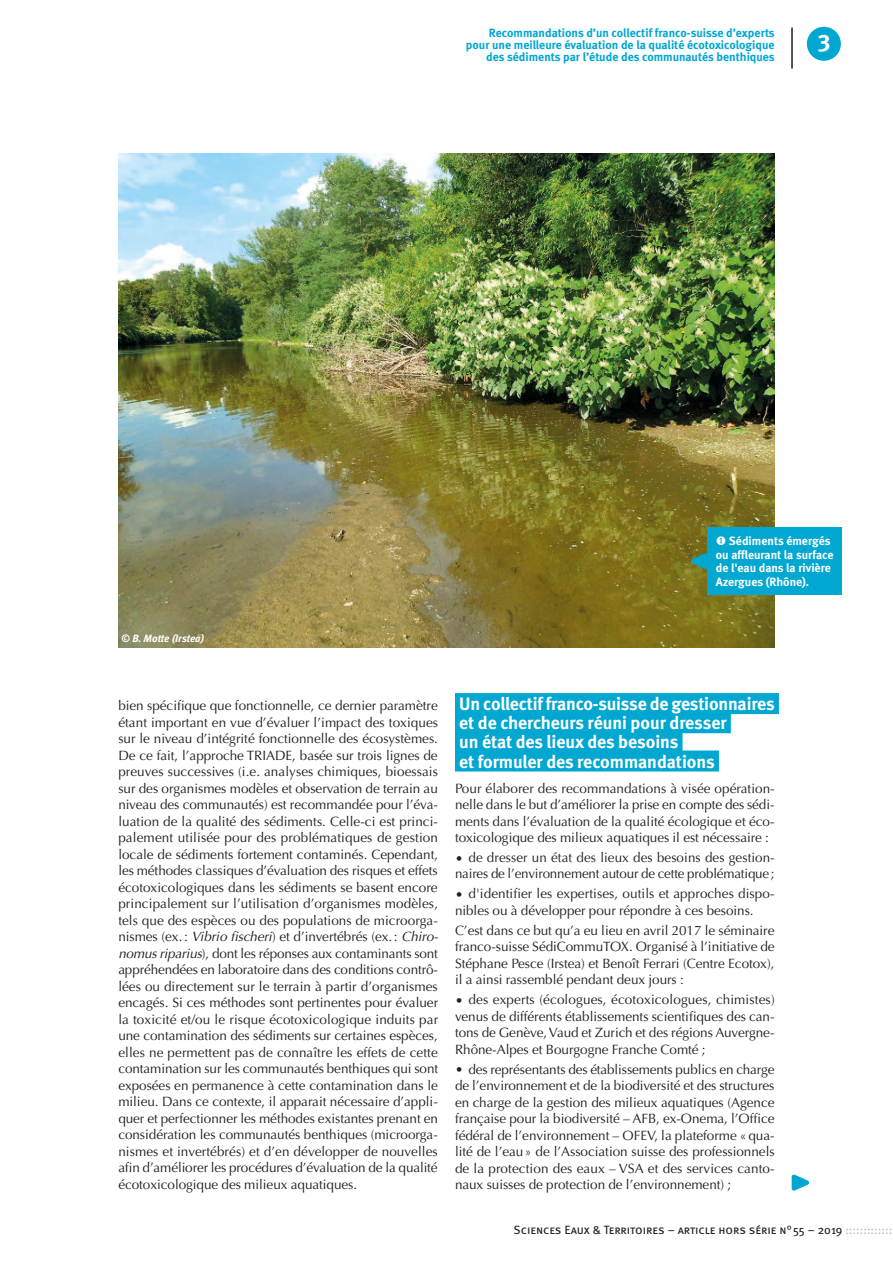
<style>
.page{position:relative;width:893px;height:1263px;background:#fff}
.page>*{position:absolute;margin:0;border:0;box-sizing:border-box;transform-origin:0 0}
.t1{font:24px "Meta Bold Caps Expert";color:#fff}
.H1_bleu{font:18px "Meta Bold LF";letter-spacing:-.005em;color:#fff}
.t2{font:13.5px/16.5px "Optima";letter-spacing:-.005em;color:#231f20;text-align:justify}
.t3{font:700 12px/12px "Meta";color:#00a7d1;text-align:right}
.légende{font:12px/13.5px "Meta Bold LF";color:#fff}
.t4{font:12px "Meta Book Caps";color:#231f20}
.crédit_photo{font:italic 10.5px "Meta Bold LF";letter-spacing:-.005em;color:#fff}
.s1{font-style:italic}
.s2{color:#bcbdc0}
</style>
<div class="page">
<div style="left:455px;top:693px;width:324px;height:21px;background:#00a7d1"></div>
<div style="left:455px;top:712px;width:276px;height:21px;background:#00a7d1"></div>
<div style="left:455px;top:731px;width:227px;height:21px;background:#00a7d1"></div>
<div style="left:455px;top:750px;width:264px;height:21px;background:#00a7d1"></div>
<svg style="left:791px;top:1174px;width:19px;height:17px"></svg>
<img style="left:118px;top:153px;width:657px;height:494px">
<div style="left:707px;top:528px;width:135px;height:67px;background:#00a7d1"></div>
<svg style="left:682px;top:549px;width:25px;height:25px"></svg>
<div style="left:807px;top:27px;width:34px;height:34px;background:#00a7d1;border-radius:50%"></div>
<hr style="left:792px;top:28px;width:1px;height:40px;background:#231f20">
<p class="t3" style="left:466px;top:27px;width:310px">Recommandations d’un collectif franco-suisse d’experts pour une meilleure évaluation de la qualité écotoxicologique des sédiments par l’étude des communautés benthiques</p>
<p class="t1" style="left:818px;top:28px;width:14px">3</p>
<p class="crédit_photo" style="left:121px;top:632px;width:84px">© B. Motte (Irstea)</p>
<p class="légende" style="left:716px;top:534px;width:119px">◆ Sédiments émergés ou affleurant la surface de l'eau dans la rivière<br>Azergues (Rhône).</p>
<p class="t2" style="left:118px;top:698px;width:321px">bien spécifique que fonctionnelle, ce dernier paramètre étant important en vue d’évaluer l’impact des toxiques sur le niveau d’intégrité fonctionnelle des écosystèmes.<br>De ce fait, l’approche TRIADE, basée sur trois lignes de preuves successives (i.e. analyses chimiques, bioessais sur des organismes modèles et observation de terrain au niveau des communautés) est recommandée pour l’éva&shy;luation de la qualité des sédiments. Celle-ci est princi&shy;palement utilisée pour des problématiques de gestion locale de sédiments fortement contaminés. Cependant, les méthodes classiques d’évaluation des risques et effets écotoxicologiques dans les sédiments se basent encore principalement sur l’utilisation d’organismes modèles, tels que des espèces ou des populations de microorga&shy;nismes (ex.: <span class="s1">Vibrio fischeri</span>) et d’invertébrés (ex.: <span class="s1">Chiro&shy;nomus riparius</span>), dont les réponses aux contaminants sont appréhendées en laboratoire dans des conditions contrô&shy;lées ou directement sur le terrain à partir d’organismes encagés. Si ces méthodes sont pertinentes pour évaluer la toxicité et/ou le risque écotoxicologique induits par une contamination des sédiments sur certaines espèces, elles ne permettent pas de connaître les effets de cette contamination sur les communautés benthiques qui sont exposées en permanence à cette contamination dans le milieu. Dans ce contexte, il apparait nécessaire d’appli&shy;quer et perfectionner les méthodes existantes prenant en considération les communautés benthiques (microorga&shy;nismes et invertébrés) et d’en développer de nouvelles afin d’améliorer les procédures d’évaluation de la qualité écotoxicologique des milieux aquatiques.</p>
<p class="H1_bleu" style="left:459px;top:693px;width:317px">Un collectif franco-suisse de gestionnaires</p>
<p class="H1_bleu" style="left:459px;top:712px;width:269px">et de chercheurs réuni pour dresser</p>
<p class="H1_bleu" style="left:459px;top:731px;width:221px">un état des lieux des besoins</p>
<p class="H1_bleu" style="left:459px;top:750px;width:257px">et formuler des recommandations</p>
<p class="t2" style="left:455px;top:780px;width:321px">Pour élaborer des recommandations à visée opération&shy;nelle dans le but d’améliorer la prise en compte des sédi&shy;ments dans l’évaluation de la qualité écologique et éco&shy;toxicologique des milieux aquatiques il est nécessaire :</p>
<p class="t2" style="left:455px;top:849px;width:321px">• de dresser un état des lieux des besoins des gestion&shy;naires de l’environnement autour de cette problématique;</p>
<p class="t2" style="left:455px;top:886px;width:321px">• d'identifier les expertises, outils et approches dispo&shy;nibles ou à développer pour répondre à ces besoins.</p>
<p class="t2" style="left:455px;top:922px;width:321px">C’est dans ce but qu’a eu lieu en avril 2017 le séminaire franco-suisse SédiCommuTOX. Organisé à l’initiative de Stéphane Pesce (Irstea) et Benoît Ferrari (Centre Ecotox), il a ainsi rassemblé pendant deux jours :</p>
<p class="t2" style="left:455px;top:991px;width:321px">• des experts (écologues, écotoxicologues, chimistes) venus de différents établissements scientifiques des can&shy;tons de Genève, Vaud et Zurich et des régions Auvergne-Rhône-Alpes et Bourgogne Franche Comté ;</p>
<p class="t2" style="left:455px;top:1061px;width:321px">• des représentants des établissements publics en charge de l’environnement et de la biodiversité et des structures en charge de la gestion des milieux aquatiques (Agence française pour la biodiversité – AFB, ex-Onema, l’Office fédéral de l’environnement – OFEV, la plateforme «qua&shy;lité de l’eau» de l’Association suisse des professionnels de la protection des eaux – VSA et des services canto&shy;naux suisses de protection de l’environnement) ;</p>
<p class="t4" style="left:514px;top:1223px;width:380px">Sciences Eaux &amp; Territoires – article hors série n° 55 – 2019 <span class="s2">:::::::::::::</span></p>
</div>
